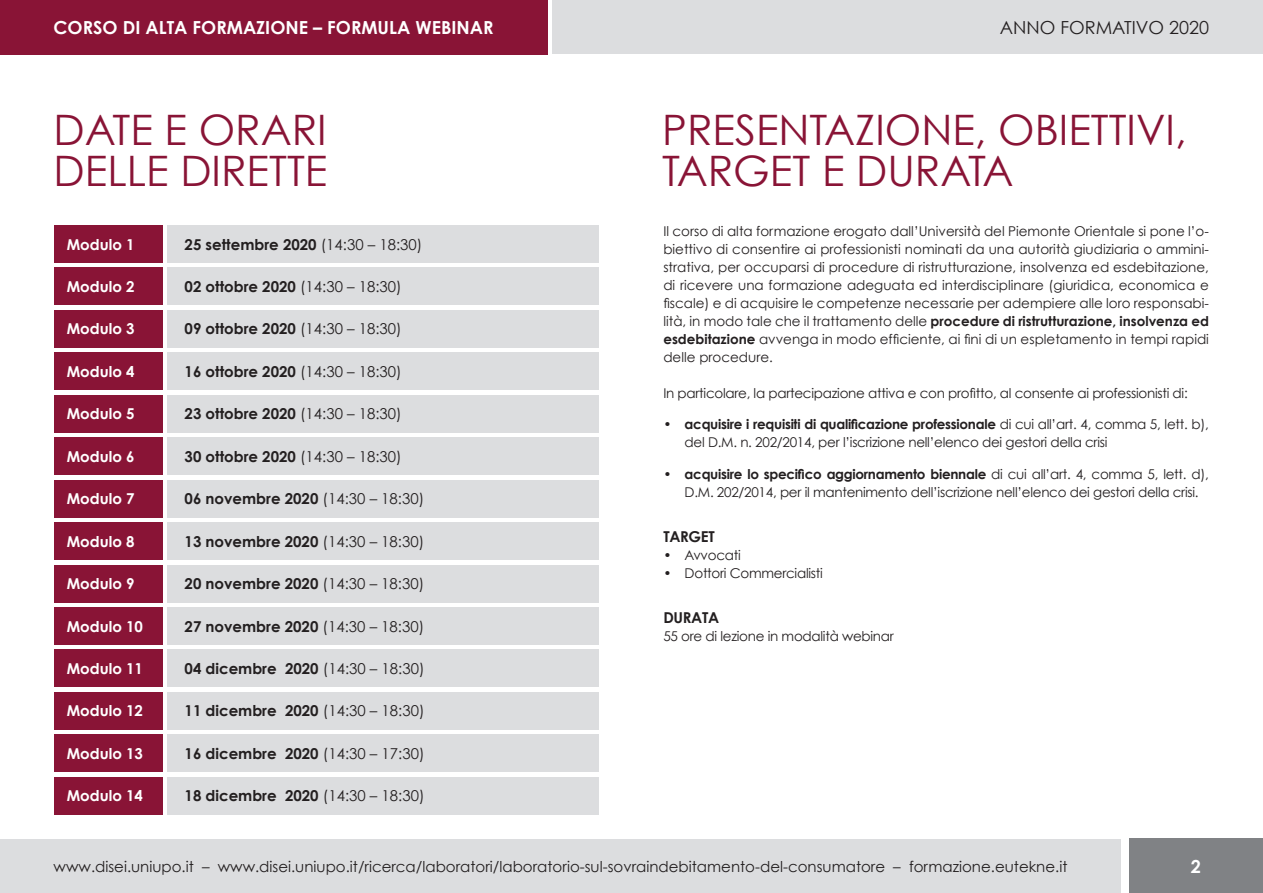
<style>
.page{position:relative;width:1263px;height:893px;background:#fff}
.page>*{position:absolute;margin:0;border:0;box-sizing:border-box;transform-origin:0 0}
.t1{font:42px/40.5px "Century Gothic";color:#891436}
.t2{font:700 18px "Century Gothic";color:#fff}
.t3{font:18px "Century Gothic";color:#231f20}
.t4{font:700 15px "Century Gothic";color:#231f20}
.t5{font:15px "Century Gothic";color:#231f20}
.t6{font:700 15px "Century Gothic";color:#fff}
.t7{font:13.5px/18px "Century Gothic";letter-spacing:-.02em;color:#231f20}
.s1{font-weight:400}
.s2{font-weight:700}
</style>
<div class="page">
<div style="left:0;top:0;width:548px;height:54px;background:#891436"></div>
<div style="left:552px;top:0;width:711px;height:54px;background:#dcdddf"></div>
<div style="left:0;top:839px;width:1120px;height:54px;background:#dcdddf"></div>
<div style="left:1129px;top:839px;width:134px;height:54px;background:#808285"></div>
<div style="left:168px;top:225px;width:431px;height:38px;background:#dcdddf"></div>
<div style="left:54px;top:225px;width:108px;height:38px;background:#891436"></div>
<div style="left:168px;top:268px;width:431px;height:37px;background:#dcdddf"></div>
<div style="left:54px;top:268px;width:108px;height:37px;background:#891436"></div>
<div style="left:168px;top:310px;width:431px;height:37px;background:#dcdddf"></div>
<div style="left:54px;top:310px;width:108px;height:37px;background:#891436"></div>
<div style="left:168px;top:353px;width:431px;height:37px;background:#dcdddf"></div>
<div style="left:54px;top:353px;width:108px;height:37px;background:#891436"></div>
<div style="left:168px;top:395px;width:431px;height:37px;background:#dcdddf"></div>
<div style="left:54px;top:395px;width:108px;height:37px;background:#891436"></div>
<div style="left:168px;top:438px;width:431px;height:37px;background:#dcdddf"></div>
<div style="left:54px;top:438px;width:108px;height:37px;background:#891436"></div>
<div style="left:168px;top:480px;width:431px;height:37px;background:#dcdddf"></div>
<div style="left:54px;top:480px;width:108px;height:37px;background:#891436"></div>
<div style="left:168px;top:522px;width:431px;height:38px;background:#dcdddf"></div>
<div style="left:54px;top:522px;width:108px;height:38px;background:#891436"></div>
<div style="left:168px;top:565px;width:431px;height:37px;background:#dcdddf"></div>
<div style="left:54px;top:565px;width:108px;height:37px;background:#891436"></div>
<div style="left:168px;top:607px;width:431px;height:38px;background:#dcdddf"></div>
<div style="left:54px;top:607px;width:108px;height:38px;background:#891436"></div>
<div style="left:168px;top:650px;width:431px;height:37px;background:#dcdddf"></div>
<div style="left:54px;top:650px;width:108px;height:37px;background:#891436"></div>
<div style="left:168px;top:692px;width:431px;height:37px;background:#dcdddf"></div>
<div style="left:54px;top:692px;width:108px;height:37px;background:#891436"></div>
<div style="left:168px;top:735px;width:431px;height:37px;background:#dcdddf"></div>
<div style="left:54px;top:735px;width:108px;height:37px;background:#891436"></div>
<div style="left:168px;top:777px;width:431px;height:37px;background:#dcdddf"></div>
<div style="left:54px;top:777px;width:108px;height:37px;background:#891436"></div>
<h2 class="t2" style="left:54px;top:16px;width:441px">CORSO DI ALTA FORMAZIONE – FORMULA WEBINAR</h2>
<h2 class="t3" style="left:1000px;top:16px;width:211px">ANNO FORMATIVO 2020</h2>
<p class="t1" style="left:54px;top:109px;width:275px">DATE E ORARI</p>
<p class="t1" style="left:54px;top:150px;width:275px">DELLE DIRETTE</p>
<p class="t6" style="left:67px;top:235px;width:69px">Modulo 1</p>
<p class="t4" style="left:185px;top:235px;width:239px">25 settembre 2020 <span class="s1">(14:30 – 18:30)</span></p>
<p class="t6" style="left:67px;top:277px;width:69px">Modulo 2</p>
<p class="t4" style="left:185px;top:277px;width:219px">02 ottobre 2020 <span class="s1">(14:30 – 18:30)</span></p>
<p class="t6" style="left:67px;top:320px;width:69px">Modulo 3</p>
<p class="t4" style="left:185px;top:320px;width:219px">09 ottobre 2020 <span class="s1">(14:30 – 18:30)</span></p>
<p class="t6" style="left:67px;top:362px;width:69px">Modulo 4</p>
<p class="t4" style="left:185px;top:362px;width:219px">16 ottobre 2020 <span class="s1">(14:30 – 18:30)</span></p>
<p class="t6" style="left:67px;top:404px;width:69px">Modulo 5</p>
<p class="t4" style="left:185px;top:404px;width:219px">23 ottobre 2020 <span class="s1">(14:30 – 18:30)</span></p>
<p class="t6" style="left:67px;top:447px;width:69px">Modulo 6</p>
<p class="t4" style="left:185px;top:447px;width:219px">30 ottobre 2020 <span class="s1">(14:30 – 18:30)</span></p>
<p class="t6" style="left:67px;top:489px;width:69px">Modulo 7</p>
<p class="t4" style="left:185px;top:489px;width:241px">06 novembre 2020 <span class="s1">(14:30 – 18:30)</span></p>
<p class="t6" style="left:67px;top:532px;width:69px">Modulo 8</p>
<p class="t4" style="left:185px;top:532px;width:241px">13 novembre 2020 <span class="s1">(14:30 – 18:30)</span></p>
<p class="t6" style="left:67px;top:574px;width:69px">Modulo 9</p>
<p class="t4" style="left:185px;top:574px;width:241px">20 novembre 2020 <span class="s1">(14:30 – 18:30)</span></p>
<p class="t6" style="left:67px;top:617px;width:78px">Modulo 10</p>
<p class="t4" style="left:185px;top:617px;width:241px">27 novembre 2020 <span class="s1">(14:30 – 18:30)</span></p>
<p class="t6" style="left:67px;top:659px;width:78px">Modulo 11</p>
<p class="t4" style="left:185px;top:659px;width:241px">04 dicembre 2020 <span class="s1">(14:30 – 18:30)</span></p>
<p class="t6" style="left:67px;top:702px;width:78px">Modulo 12</p>
<p class="t4" style="left:185px;top:702px;width:241px">11 dicembre 2020 <span class="s1">(14:30 – 18:30)</span></p>
<p class="t6" style="left:67px;top:744px;width:78px">Modulo 13</p>
<p class="t4" style="left:185px;top:744px;width:241px">16 dicembre 2020 <span class="s1">(14:30 – 17:30)</span></p>
<p class="t6" style="left:67px;top:786px;width:78px">Modulo 14</p>
<p class="t4" style="left:185px;top:786px;width:241px">18 dicembre 2020 <span class="s1">(14:30 – 18:30)</span></p>
<p class="t1" style="left:662px;top:109px;width:526px">PRESENTAZIONE, OBIETTIVI,<br>TARGET E DURATA</p>
<p class="t7" style="left:663px;top:221px;width:547px;text-align:justify">Il corso di alta formazione erogato dall’Università del Piemonte Orientale si pone l’o&shy;biettivo di consentire ai professionisti nominati da una autorità giudiziaria o ammini&shy;strativa, per occuparsi di procedure di ristrutturazione, insolvenza ed esdebitazione, di ricevere una formazione adeguata ed interdisciplinare (giuridica, economica e fiscale) e di acquisire le competenze necessarie per adempiere alle loro responsabi&shy;lità, in modo tale che il trattamento delle <span class="s2">procedure di ristrutturazione, insolvenza ed esdebitazione</span> avvenga in modo efficiente, ai fini di un espletamento in tempi rapidi delle procedure.</p>
<p class="t7" style="left:663px;top:383px;width:526px">In particolare, la partecipazione attiva e con profitto, al consente ai professionisti di:</p>
<p class="t7" style="left:685px;top:415px;width:526px;text-indent:-21px">• <span class="s2">acquisire i requisiti di qualificazione professionale</span> di cui all’art. 4, comma 5, lett. b), del D.M. n. 202/2014, per l’iscrizione nell’elenco dei gestori della crisi</p>
<p class="t7" style="left:685px;top:464px;width:526px;text-indent:-21px">• <span class="s2">acquisire lo specifico aggiornamento biennale</span> di cui all’art. 4, comma 5, lett. d),<br>D.M. 202/2014, per il mantenimento dell’iscrizione nell’elenco dei gestori della crisi.</p>
<p class="t4" style="left:663px;top:527px;width:53px">TARGET</p>
<p class="t7" style="left:663px;top:545px;width:79px">• Avvocati</p>
<p class="t7" style="left:663px;top:563px;width:161px">• Dottori Commercialisti</p>
<p class="t4" style="left:663px;top:608px;width:57px">DURATA</p>
<p class="t7" style="left:663px;top:626px;width:232px">55 ore di lezione in modalità webinar</p>
<p class="t5" style="left:54px;top:858px;width:1015px">www.disei.uniupo.it – www.disei.uniupo.it/ricerca/laboratori/laboratorio-sul-sovraindebitamento-del-consumatore – formazione.eutekne.it</p>
<h2 class="t2" style="left:1191px;top:855px;width:12px">2</h2>
</div>
